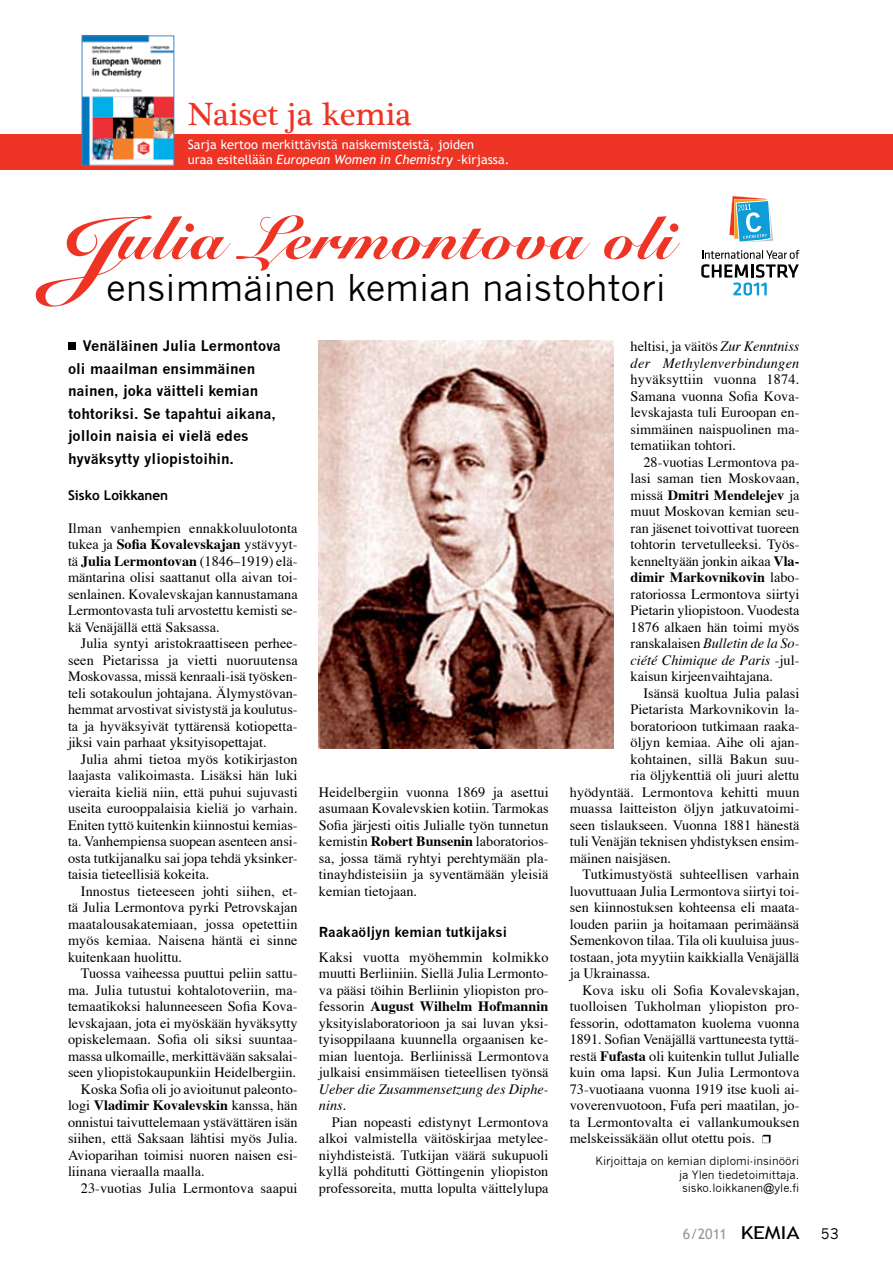
<style>
.page{position:relative;width:893px;height:1263px;background:#fff}
.page>*{position:absolute;margin:0;border:0;box-sizing:border-box;transform-origin:0 0}
.t1{font:900 60px "Snell Roundhand";letter-spacing:.03em;color:#ee3424}
.t2{font:36px "News Gothic";color:#000}
.t3{font:33px "Plantagenet Cherokee";color:#ee3424}
.t4{font:14.25px/16.5px "Times";color:#000;text-align:justify}
.t5{font:700 14.25px/22.5px "News Gothic";color:#000}
.t6{font:italic 14.25px/16.5px "Times";letter-spacing:.02em;color:#000}
.t7{font:italic 14.25px/16.5px "Times";color:#000}
.t8{font:700 14.25px "Times";color:#000}
.t9{font:14.25px "Trebuchet MS";color:#939598}
.t10{font:700 13.5px "News Gothic";color:#000}
.t11{font:700 13.5px "Trebuchet MS";color:#000}
.t12{font:12.75px/15px "Trebuchet MS";color:#fff}
.t13{font:11.25px/13.5px "News Gothic";color:#000;text-align:justify}
.s1{font-style:italic}
.s2{font-size:90px}
.s3{font-weight:700}
.s4{font-weight:400}
.s5{font-style:normal}
.s6{font-size:17.85px;color:#000}
.s7{font-family:"News Gothic";color:#000}
</style>
<div class="page">
<div style="left:0;top:134px;width:893px;height:36px;background:#ee3424"></div>
<img style="left:84px;top:38px;width:88px;height:125px">
<div style="left:82px;top:36px;width:92px;height:129px;border:1px solid #4283c4"></div>
<svg style="left:701px;top:250px;width:98px;height:46px"></svg>
<img style="left:771px;top:223px;width:2px;height:18px">
<svg style="left:729px;top:196px;width:42px;height:46px"></svg>
<div style="left:68px;top:342px;width:8px;height:7px;background:#000"></div>
<svg style="left:762px;top:1135px;width:8px;height:8px"></svg>
<img style="left:319px;top:340px;width:295px;height:408px">
<h3 class="t3" style="left:188px;top:95px;width:225px">Naiset ja kemia</h3>
<p class="t12" style="left:188px;top:137px;width:323px">Sarja kertoo merkittävistä naiskemisteistä, joiden<br>uraa esitellään <span class="s1">European Women in Chemistry</span> -kirjassa.</p>
<h1 class="t1" style="left:51px;top:202px;width:624px"><span class="s2">J</span>ulia Lermontova oli</h1>
<h2 class="t2" style="left:106px;top:267px;width:561px">ensimmäinen kemian naistohtori</h2>
<p class="t5" style="left:68px;top:334px;width:214px;text-indent:15px">Venäläinen Julia Lermontova oli maailman ensimmäinen nainen, joka väitteli kemian tohtoriksi. Se tapahtui aikana, jolloin naisia ei vielä edes hyväksytty yliopistoihin.</p>
<p class="t11" style="left:68px;top:486px;width:102px">Sisko Loikkanen</p>
<p class="t4" style="left:68px;top:518px;width:231px">Ilman vanhempien ennakkoluulotonta tukea ja <span class="s3">Sofia Kovalevskajan</span> ystävyyt&shy;tä <span class="s3">Julia Lermontovan</span> (1846–1919) elä&shy;mäntarina olisi saattanut olla aivan toi&shy;senlainen. Kovalevskajan kannustamana Lermontovasta tuli arvostettu kemisti se&shy;kä Venäjällä että Saksassa.</p>
<p class="t4" style="left:68px;top:634px;width:231px;text-indent:13px">Julia syntyi aristokraattiseen perhee&shy;seen Pietarissa ja vietti nuoruutensa Moskovassa, missä kenraali-isä työsken&shy;teli sotakoulun johtajana. Älymystövan&shy;hemmat arvostivat sivistystä ja koulutus&shy;ta ja hyväksyivät tyttärensä kotiopetta&shy;jiksi vain parhaat yksityisopettajat.</p>
<p class="t4" style="left:68px;top:749px;width:231px;text-indent:13px">Julia ahmi tietoa myös kotikirjaston laajasta valikoimasta. Lisäksi hän luki vieraita kieliä niin, että puhui sujuvasti useita eurooppalaisia kieliä jo varhain.<br>Eniten tyttö kuitenkin kiinnostui kemias&shy;ta. Vanhempiensa suopean asenteen ansi&shy;osta tutkijanalku sai jopa tehdä yksinker&shy;taisia tieteellisiä kokeita.</p>
<p class="t4" style="left:68px;top:881px;width:231px;text-indent:13px">Innostus tieteeseen johti siihen, et&shy;tä Julia Lermontova pyrki Petrovskajan maatalousakatemiaan, jossa opetettiin myös kemiaa. Naisena häntä ei sinne kuitenkaan huolittu.</p>
<p class="t4" style="left:81px;top:964px;width:218px">Tuossa vaiheessa puuttui peliin sattu-</p>
<p class="t4" style="left:68px;top:980px;width:231px">ma. Julia tutustui kohtalotoveriin, ma-</p>
<p class="t4" style="left:68px;top:997px;width:231px">temaatikoksi halunneeseen Sofia Kova-</p>
<p class="t4" style="left:68px;top:1013px;width:231px">levskajaan, jota ei myöskään hyväksytty</p>
<p class="t4" style="left:68px;top:1030px;width:231px">opiskelemaan. Sofia oli siksi suuntaa-</p>
<p class="t4" style="left:68px;top:1046px;width:231px">massa ulkomaille, merkittävään saksalai-</p>
<p class="t4" style="left:68px;top:1063px;width:230px">seen yliopistokaupunkiin Heidelbergiin.</p>
<p class="t4" style="left:81px;top:1079px;width:218px">Koska Sofia oli jo avioitunut paleonto-</p>
<p class="t8" style="left:68px;top:1092px;width:231px"><span class="s4">logi</span> Vladimir Kovalevskin <span class="s4">kanssa, hän</span></p>
<p class="t4" style="left:68px;top:1112px;width:231px">onnistui taivuttelemaan ystävättären isän</p>
<p class="t4" style="left:68px;top:1129px;width:231px">siihen, että Saksaan lähtisi myös Julia.</p>
<p class="t4" style="left:68px;top:1145px;width:231px">Avioparihan toimisi nuoren naisen esi-</p>
<p class="t4" style="left:68px;top:1162px;width:138px">liinana vieraalla maalla.</p>
<p class="t4" style="left:81px;top:1178px;width:218px">23-vuotias Julia Lermontova saapui</p>
<p class="t4" style="left:319px;top:782px;width:231px">Heidelbergiin vuonna 1869 ja asettui asumaan Kovalevskien kotiin. Tarmokas Sofia järjesti oitis Julialle työn tunnetun kemistin <span class="s3">Robert Bunsenin</span> laboratorios&shy;sa, jossa tämä ryhtyi perehtymään pla&shy;tinayhdisteisiin ja syventämään yleisiä kemian tietojaan.</p>
<p class="t10" style="left:319px;top:924px;width:190px">Raakaöljyn kemian tutkijaksi</p>
<p class="t4" style="left:319px;top:947px;width:231px">Kaksi vuotta myöhemmin kolmikko muutti Berliiniin. Siellä Julia Lermonto&shy;va pääsi töihin Berliinin yliopiston pro&shy;fessorin <span class="s3">August Wilhelm Hofmannin </span>yksityislaboratorioon ja sai luvan yksi&shy;tyisoppilaana kuunnella orgaanisen ke&shy;mian luentoja. Berliinissä Lermontova julkaisi ensimmäisen tieteellisen työnsä</p>
<p class="t7" style="left:319px;top:1079px;width:231px">Ueber die Zusammensetzung des Diphe&shy;nins<span class="s5">.</span></p>
<p class="t4" style="left:319px;top:1112px;width:231px;text-indent:13px">Pian nopeasti edistynyt Lermontova alkoi valmistella väitöskirjaa metylee&shy;niyhdisteistä. Tutkijan väärä sukupuoli kyllä pohditutti Göttingenin yliopiston professoreita, mutta lopulta väittelylupa</p>
<p class="t6" style="left:631px;top:337px;width:170px"><span class="s5">heltisi, ja väitös</span> Zur Kenntniss der Methylenverbindungen</p>
<p class="t4" style="left:631px;top:370px;width:170px">hyväksyttiin vuonna 1874.<br>Samana vuonna Sofia Kova&shy;levskajasta tuli Euroopan en&shy;simmäinen naispuolinen ma&shy;tematiikan tohtori.</p>
<p class="t4" style="left:631px;top:452px;width:170px;text-indent:13px">28-vuotias Lermontova pa&shy;lasi saman tien Moskovaan, missä <span class="s3">Dmitri Mendelejev</span> ja muut Moskovan kemian seu&shy;ran jäsenet toivottivat tuoreen tohtorin tervetulleeksi. Työs&shy;kenneltyään jonkin aikaa <span class="s3">Vla&shy;dimir Markovnikovin</span> labo&shy;ratoriossa Lermontova siirtyi Pietarin yliopistoon. Vuodesta 1876 alkaen hän toimi myös ranskalaisen <span class="s1">Bulletin de la So&shy;ciété Chimique de Paris</span> -jul&shy;kaisun kirjeenvaihtajana.</p>
<p class="t4" style="left:643px;top:683px;width:157px">Isänsä kuoltua Julia palasi</p>
<p class="t4" style="left:631px;top:700px;width:170px">Pietarista Markovnikovin la-</p>
<p class="t4" style="left:631px;top:716px;width:170px">boratorioon tutkimaan raaka-</p>
<p class="t4" style="left:631px;top:733px;width:170px">öljyn kemiaa. Aihe oli ajan-</p>
<p class="t4" style="left:631px;top:749px;width:170px">kohtainen, sillä Bakun suu-</p>
<p class="t4" style="left:631px;top:766px;width:170px">ria öljykenttiä oli juuri alettu</p>
<p class="t4" style="left:570px;top:782px;width:231px">hyödyntää. Lermontova kehitti muun</p>
<p class="t4" style="left:570px;top:799px;width:231px">muassa laitteiston öljyn jatkuvatoimi-</p>
<p class="t4" style="left:570px;top:815px;width:231px">seen tislaukseen. Vuonna 1881 hänestä</p>
<p class="t4" style="left:570px;top:832px;width:231px">tuli Venäjän teknisen yhdistyksen ensim-</p>
<p class="t4" style="left:570px;top:848px;width:103px">mäinen naisjäsen.</p>
<p class="t4" style="left:583px;top:865px;width:218px">Tutkimustyöstä suhteellisen varhain</p>
<p class="t4" style="left:570px;top:881px;width:231px">luovuttuaan Julia Lermontova siirtyi toi-</p>
<p class="t4" style="left:570px;top:898px;width:231px">sen kiinnostuksen kohteensa eli maata-</p>
<p class="t4" style="left:570px;top:914px;width:231px">louden pariin ja hoitamaan perimäänsä</p>
<p class="t4" style="left:570px;top:931px;width:231px">Semenkovon tilaa. Tila oli kuuluisa juus-</p>
<p class="t4" style="left:570px;top:947px;width:231px">tostaan, jota myytiin kaikkialla Venäjällä</p>
<p class="t4" style="left:570px;top:964px;width:82px">ja Ukrainassa.</p>
<p class="t4" style="left:583px;top:980px;width:218px">Kova isku oli Sofia Kovalevskajan,</p>
<p class="t4" style="left:570px;top:997px;width:231px">tuolloisen Tukholman yliopiston pro-</p>
<p class="t4" style="left:570px;top:1013px;width:231px">fessorin, odottamaton kuolema vuonna</p>
<p class="t4" style="left:570px;top:1030px;width:231px">1891. Sofian Venäjällä varttuneesta tyttä-</p>
<p class="t4" style="left:570px;top:1046px;width:231px">restä <span class="s3">Fufasta</span> oli kuitenkin tullut Julialle</p>
<p class="t4" style="left:570px;top:1063px;width:231px">kuin oma lapsi. Kun Julia Lermontova</p>
<p class="t4" style="left:570px;top:1079px;width:231px">73-vuotiaana vuonna 1919 itse kuoli ai-</p>
<p class="t4" style="left:570px;top:1096px;width:231px">voverenvuotoon, Fufa peri maatilan, jo-</p>
<p class="t4" style="left:570px;top:1112px;width:231px">ta Lermontovalta ei vallankumouksen</p>
<p class="t4" style="left:570px;top:1129px;width:187px">melskeissäkään ollut otettu pois.</p>
<p class="t13" style="left:679px;top:1154px;width:122px;text-indent:-84px">Kirjoittaja on kemian diplomi-insinööri ja Ylen tiedetoimittaja. sisko.loikkanen@yle.fi</p>
<p class="t9" style="left:683px;top:1226px;width:157px">6/2011 <span class="s6">KEMIA</span> <span class="s7">53</span></p>
</div>
